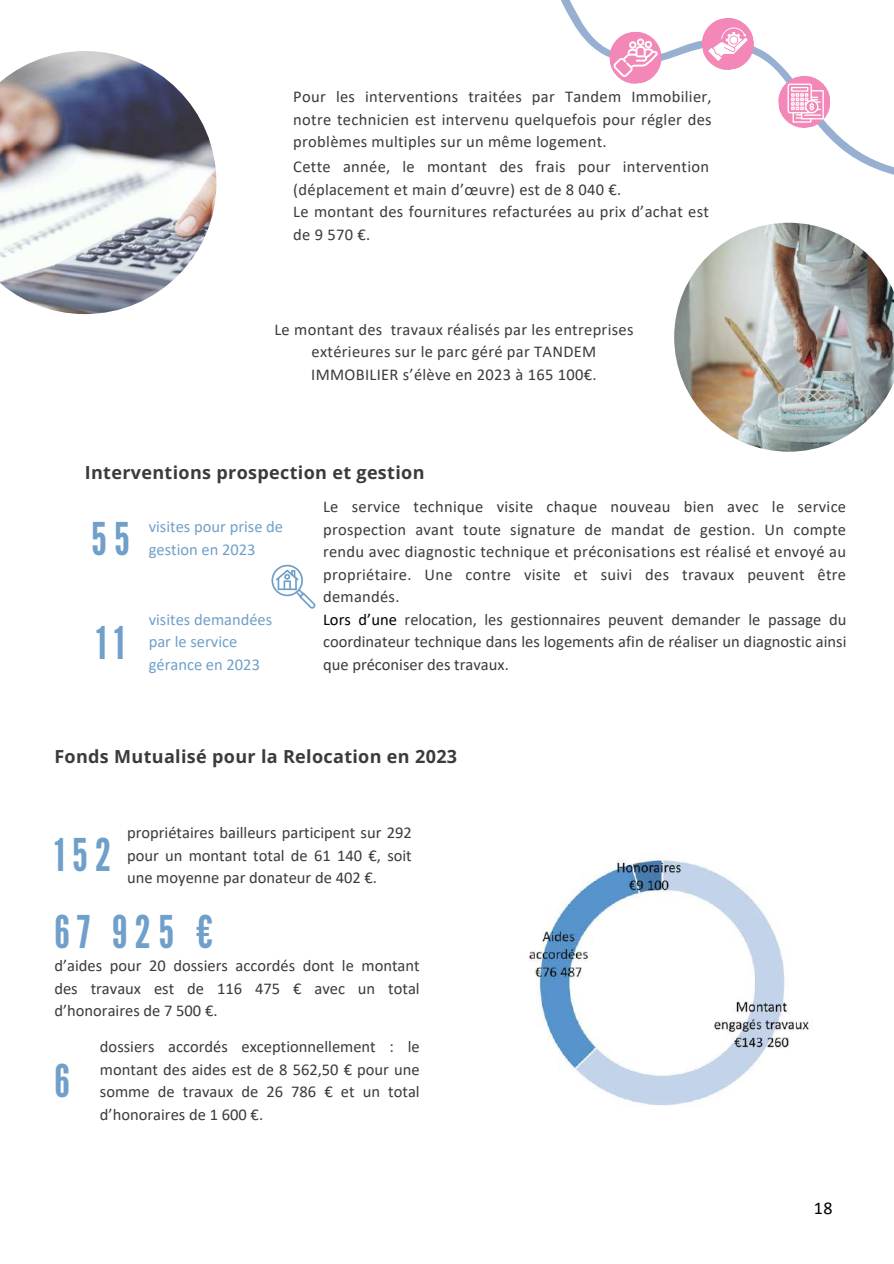
<style>
.page{position:relative;width:894px;height:1264px;background:#fff}
.page>*{position:absolute;margin:0;border:0;box-sizing:border-box;transform-origin:0 0}
.t1{font:45px "League Gothic";letter-spacing:.165em;color:#70a0ca}
.t2{font:700 18px "Open Sans";letter-spacing:.02em;color:#3d3b3a}
.t3{font:18px "Calibri";color:#000}
.t4{font:16.5px/22.5px "Calibri";letter-spacing:.02em;color:#3d3b3a;text-align:justify}
.t5{font:16.5px/22.5px "Calibri";color:#70a0ca}
.s1{color:#000}
</style>
<div class="page">
<img style="left:0;top:51px;width:216px;height:263px">
<svg style="left:271px;top:564px;width:44px;height:44px"></svg>
<img style="left:674px;top:223px;width:219px;height:228px">
<img style="left:528px;top:858px;width:284px;height:248px">
<svg style="left:561px;top:0;width:332px;height:223px"></svg>
<svg style="left:777px;top:75px;width:54px;height:54px"></svg>
<svg style="left:699px;top:16px;width:56px;height:56px"></svg>
<svg style="left:607px;top:30px;width:55px;height:55px"></svg>
<p class="t4" style="left:293px;top:87px;width:420px">Pour les interventions traitées par Tandem Immobilier, notre technicien est intervenu quelquefois pour régler des problèmes multiples sur un même logement.</p>
<p class="t4" style="left:293px;top:157px;width:417px;text-align:left">Cette année, le montant des frais pour intervention (déplacement et main d’œuvre) est de 8 040 €.<br>Le montant des fournitures refacturées au prix d’achat est de 9 570 €.</p>
<p class="t4" style="left:274px;top:319px;width:360px;text-align:center">Le montant des travaux réalisés par les entreprises extérieures sur le parc géré par TANDEM<br>IMMOBILIER s’élève en 2023 à 165 100€.</p>
<p class="t2" style="left:85px;top:460px;width:341px">Interventions prospection et gestion</p>
<h1 class="t1" style="left:91px;top:512px;width:40px">55</h1>
<p class="t5" style="left:149px;top:516px;width:136px">visites pour prise de gestion en 2023</p>
<p class="t4" style="left:323px;top:497px;width:524px;text-align:left">Le service technique visite chaque nouveau bien avec le service prospection avant toute signature de mandat de gestion. Un compte rendu avec diagnostic technique et préconisations est réalisé et envoyé au propriétaire. Une contre visite et suivi des travaux peuvent être demandés.<br><span class="s1">Lors d’une</span> relocation, les gestionnaires peuvent demander le passage du coordinateur technique dans les logements afin de réaliser un diagnostic ainsi que préconiser des travaux.</p>
<h1 class="t1" style="left:96px;top:616px;width:30px">11</h1>
<p class="t5" style="left:149px;top:609px;width:125px">visites demandées par le service gérance en 2023</p>
<p class="t2" style="left:54px;top:743px;width:404px">Fonds Mutualisé pour la Relocation en 2023</p>
<h1 class="t1" style="left:54px;top:828px;width:58px">152</h1>
<p class="t4" style="left:127px;top:822px;width:286px">propriétaires bailleurs participent sur 292 pour un montant total de 61 140 €, soit une moyenne par donateur de 402 €.</p>
<h1 class="t1" style="left:54px;top:905px;width:160px">67 925 €</h1>
<p class="t4" style="left:54px;top:955px;width:366px">d’aides pour 20 dossiers accordés dont le montant des travaux est de 116 475 € avec un total d’honoraires de 7 500 €.</p>
<h1 class="t1" style="left:54px;top:1055px;width:17px">6</h1>
<p class="t4" style="left:100px;top:1036px;width:321px">dossiers accordés exceptionnellement : le montant des aides est de 8 562,50 € pour une somme de travaux de 26 786 € et un total d’honoraires de 1 600 €.</p>
<p class="t3" style="left:813px;top:1199px;width:20px">18</p>
</div>
